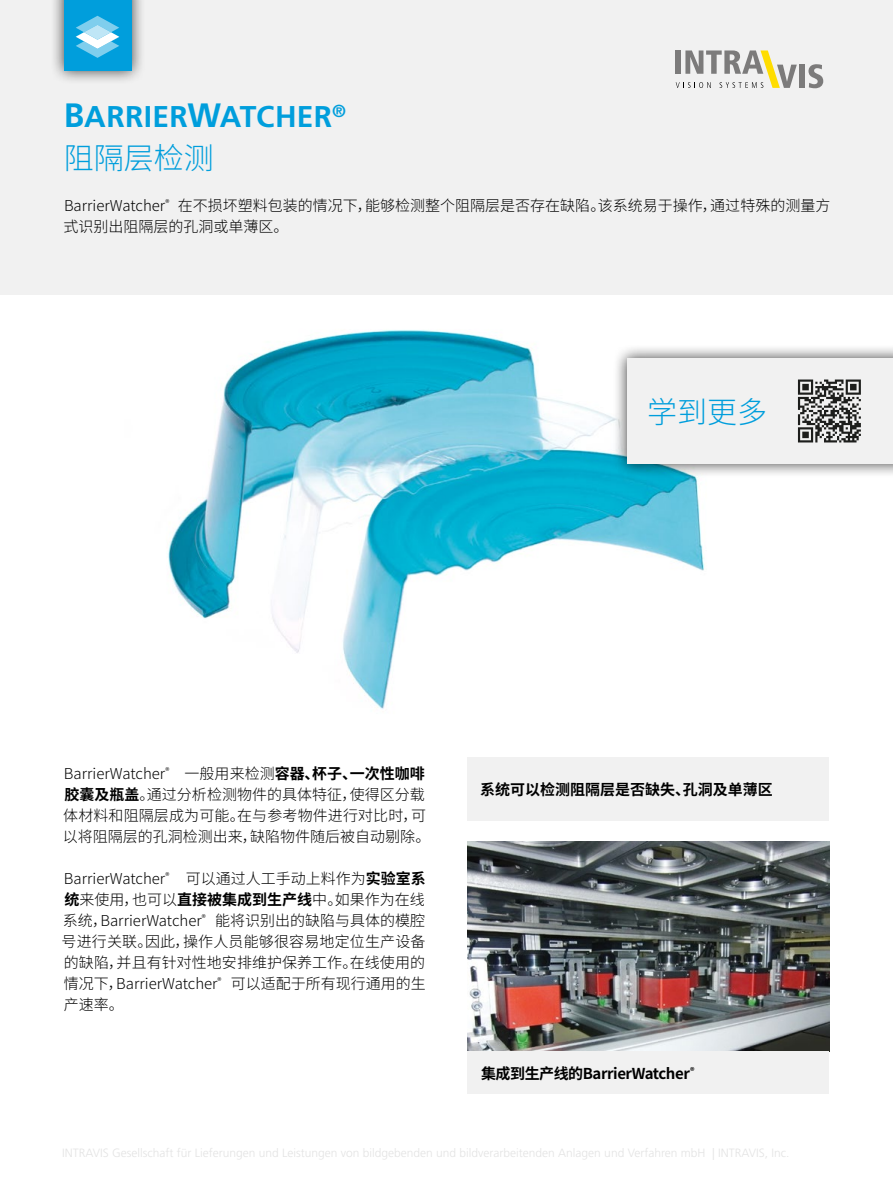
<style>
.page{position:relative;width:893px;height:1187px;background:#fff}
.page>*{position:absolute;margin:0;border:0;box-sizing:border-box;transform-origin:0 0}
.t1{font:700 30px "Frutiger LT Std";letter-spacing:.01em;color:#009edc}
.t2{font:300 30px "Source Han Sans CN";color:#009edc}
.t3{font:300 15px/21px "Source Han Sans CN";color:#000}
.t4{font:700 15px "Source Han Sans CN";letter-spacing:-.03em;color:#000}
.t5{font:700 15px "Source Han Sans CN";color:#000}
.s1{font-size:33.75px}
.s2{font-weight:700}
</style>
<div class="page">
<div style="left:0;top:0;width:893px;height:295px;background:#f1f1f1"></div>
<svg style="left:676px;top:50px;width:121px;height:38px"></svg>
<div style="left:799px;top:65px;width:6px;height:23px;background:#7c7b7b"></div>
<svg style="left:808px;top:64px;width:15px;height:24px"></svg>
<img style="left:468px;top:841px;width:361px;height:210px">
<img style="left:168px;top:330px;width:537px;height:379px">
<div style="left:50px;top:0;width:95px;height:84px;background:#000;opacity:.75"></div>
<div style="left:64px;top:0;width:67px;height:71px;background:#009edc"></div>
<svg style="left:76px;top:16px;width:43px;height:42px"></svg>
<div style="left:468px;top:757px;width:361px;height:63px;background:#f1f1f1"></div>
<div style="left:468px;top:1051px;width:361px;height:42px;background:#f1f1f1"></div>
<div style="left:613px;top:344px;width:280px;height:133px;background:#000;opacity:.75"></div>
<div style="left:627px;top:358px;width:266px;height:105px;background:#f1f1f1"></div>
<svg style="left:798px;top:379px;width:63px;height:63px"></svg>
<h1 class="t1" style="left:64px;top:99px;width:284px"><span class="s1">B</span>ARRIER<span class="s1">W</span>ATCHER<sup>®</sup></h1>
<h1 class="t2" style="left:64px;top:141px;width:151px">阻隔层检测</h1>
<p class="t3" style="left:63px;top:196px;width:768px">BarrierWatcher<sup>®</sup> 在不损坏塑料包装的情况下，能够检测整个阻隔层是否存在缺陷。该系统易于操作，通过特殊的测量方式识别出阻隔层的孔洞或单薄区。</p>
<h1 class="t2" style="left:647px;top:395px;width:121px">学到更多</h1>
<p class="t3" style="left:63px;top:763px;width:369px">BarrierWatcher<sup>®</sup> 一般用来检测<span class="s2">容器、杯子、一次性咖啡胶囊及瓶盖</span>。通过分析检测物件的具体特征，使得区分载体材料和阻隔层成为可能。在与参考物件进行对比时，可以将阻隔层的孔洞检测出来，缺陷物件随后被自动剔除。</p>
<p class="t3" style="left:62px;top:868px;width:366px;text-align:justify">BarrierWatcher<sup>®</sup> 可以通过人工手动上料作为<span class="s2">实验室系统</span>来使用，也可以<span class="s2">直接被集成到生产线</span>中。如果作为在线系统，BarrierWatcher<sup>®</sup> 能将识别出的缺陷与具体的模腔号进行关联。因此，操作人员能够很容易地定位生产设备的缺陷，并且有针对性地安排维护保养工作。在线使用的情况下，BarrierWatcher<sup>®</sup> 可以适配于所有现行通用的生产速率。</p>
<p class="t5" style="left:480px;top:781px;width:294px">系统可以检测阻隔层是否缺失、孔洞及单薄区</p>
<p class="t4" style="left:481px;top:1064px;width:215px">集成到生产线的BarrierWatcher<sup>®</sup></p>
</div>
